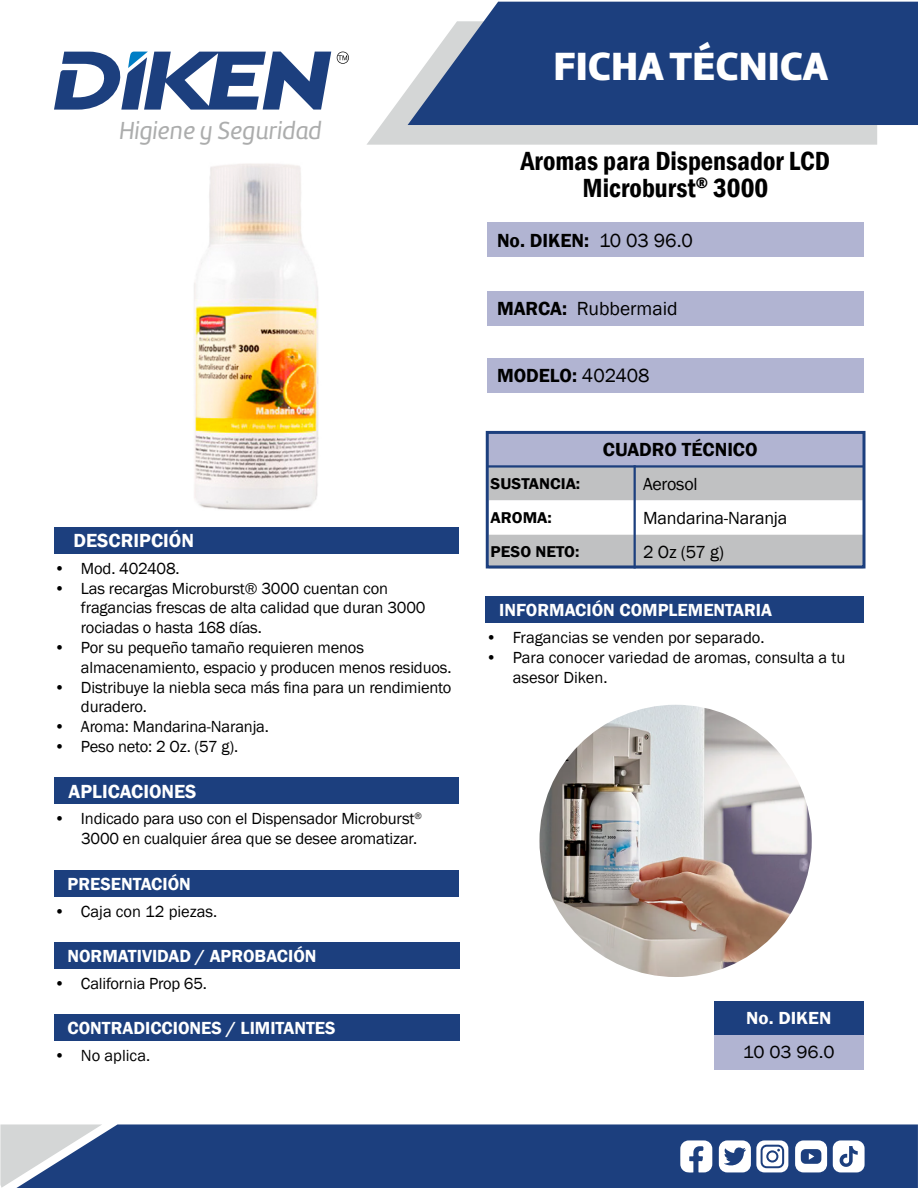
<style>
.page{position:relative;width:918px;height:1188px;background:#fff}
.page>*{position:absolute;margin:0;border:0;box-sizing:border-box;transform-origin:0 0}
.t1{font:40.8px "Amelia Basic Black";color:#fff}
.t2{font:600 condensed 27px/27px "Franklin Gothic";color:#000;text-align:center}
.t3{font:25.5px "Amelia Basic Italic";color:#acadad}
.t4{font:600 19.5px "Franklin Gothic";color:#000}
.t5{font:600 19.5px "Franklin Gothic";color:#fff}
.t6{font:19.5px "Franklin Gothic";color:#000}
.t7{font:600 18px "Franklin Gothic";color:#fff}
.t8{font:18px "Franklin Gothic";letter-spacing:-.01em;color:#000}
.t9{font:600 18px "Franklin Gothic";color:#fff;scale:1.06 1}
.t10{font:18px "Franklin Gothic";letter-spacing:-.01em;color:#000;scale:1.06 1}
.t11{font:16.5px/19.8px "Franklin Gothic";letter-spacing:-.01em;color:#000}
.t12{font:600 16.05px "Franklin Gothic";color:#000;scale:1.05 1}
.s1{font-weight:400}
.s2{font-weight:600}
</style>
<div class="page">
<svg style="left:367px;top:88px;width:510px;height:57px;background:#d8dada"></svg>
<svg style="left:408px;top:2px;width:510px;height:123px;background:#315089"></svg>
<div style="left:102px;top:1124px;width:816px;height:64px;background:#1c3f7e"></div>
<svg style="left:0;top:1124px;width:102px;height:64px;background:#99a6bd"></svg>
<svg style="left:680px;top:1140px;width:32px;height:33px"></svg>
<svg style="left:795px;top:1140px;width:32px;height:32px"></svg>
<svg style="left:719px;top:1140px;width:69px;height:32px"></svg>
<div style="left:768px;top:1152px;width:8px;height:8px;background:#fff;border-radius:50%"></div>
<svg style="left:833px;top:1140px;width:32px;height:32px"></svg>
<svg style="left:54px;top:51px;width:277px;height:59px"></svg>
<svg style="left:337px;top:52px;width:12px;height:12px"></svg>
<div style="left:487px;top:432px;width:377px;height:34px;background:#b1b4d2"></div>
<div style="left:487px;top:223px;width:377px;height:34px;background:#b1b4d2"></div>
<div style="left:487px;top:291px;width:377px;height:34px;background:#b1b4d2"></div>
<div style="left:487px;top:359px;width:377px;height:34px;background:#b1b4d2"></div>
<svg style="left:490px;top:468px;width:372px;height:96px"></svg>
<hr style="left:634px;top:465px;width:2px;height:103px;background:#1c3f7e">
<div style="left:54px;top:778px;width:405px;height:26px;background:#1c3f7e"></div>
<div style="left:54px;top:870px;width:405px;height:27px;background:#1c3f7e"></div>
<div style="left:54px;top:527px;width:405px;height:27px;background:#1c3f7e"></div>
<div style="left:54px;top:942px;width:405px;height:27px;background:#1c3f7e"></div>
<div style="left:54px;top:1014px;width:405px;height:27px;background:#1c3f7e"></div>
<div style="left:486px;top:596px;width:378px;height:27px;background:#1c3f7e"></div>
<div style="left:714px;top:1001px;width:149px;height:34px;background:#1c3f7e"></div>
<div style="left:714px;top:1035px;width:149px;height:34px;background:#b1b4d2"></div>
<hr style="left:487px;top:465px;width:376px;height:3px;background:#1c3f7e">
<img style="left:194px;top:163px;width:125px;height:347px">
<div style="left:486px;top:431px;width:380px;height:137px;border:3px solid #1c3f7e"></div>
<img style="left:539px;top:705px;width:273px;height:272px;border-radius:136px">
<h3 class="t3" style="left:119px;top:116px;width:204px">Higiene y Seguridad</h3>
<p class="t5" style="left:74px;top:529px;width:122px">DESCRIPCIÓN</p>
<p class="t11" style="left:54px;top:559px;width:127px">• Mod. 402408.</p>
<p class="t11" style="left:81px;top:579px;width:346px;text-indent:-27px">• Las recargas Microburst® 3000 cuentan con fragancias frescas de alta calidad que duran 3000 rociadas o hasta 168 días.</p>
<p class="t11" style="left:81px;top:638px;width:372px;text-indent:-27px">• Por su pequeño tamaño requieren menos almacenamiento, espacio y producen menos residuos.</p>
<p class="t11" style="left:81px;top:678px;width:372px;text-indent:-27px">• Distribuye la niebla seca más fina para un rendimiento duradero.</p>
<p class="t11" style="left:54px;top:717px;width:216px">• Aroma: Mandarina-Naranja.</p>
<p class="t11" style="left:54px;top:737px;width:186px">• Peso neto: 2 Oz. (57 g).</p>
<p class="t5" style="left:69px;top:779px;width:129px">APLICACIONES</p>
<p class="t11" style="left:54px;top:809px;width:369px;text-align:right">• Indicado para uso con el Dispensador Microburst<sup>®<br></sup>3000 en cualquier área que se desee aromatizar.</p>
<p class="t7" style="left:68px;top:873px;width:125px">PRESENTACIÓN</p>
<p class="t11" style="left:54px;top:902px;width:165px">• Caja con 12 piezas.</p>
<p class="t7" style="left:68px;top:945px;width:251px">NORMATIVIDAD / APROBACIÓN</p>
<p class="t11" style="left:54px;top:974px;width:155px">• California Prop 65.</p>
<p class="t7" style="left:68px;top:1017px;width:270px">CONTRADICCIONES / LIMITANTES</p>
<p class="t11" style="left:54px;top:1046px;width:98px">• No aplica.</p>
<h1 class="t1" style="left:553px;top:41px;width:276px">FICHA TÉCNICA</h1>
<h2 class="t2" style="left:521px;top:147px;width:311px">Aromas para Dispensador LCD<br>Microburst<sup>®</sup> 3000</h2>
<p class="t4" style="left:497px;top:228px;width:197px">No. DIKEN: <span class="s1">10 03 96.0</span></p>
<p class="t6" style="left:497px;top:296px;width:182px"><span class="s2">MARCA:</span> Rubbermaid</p>
<p class="t4" style="left:497px;top:364px;width:154px">MODELO: <span class="s1">402408</span></p>
<p class="t4" style="left:603px;top:438px;width:156px">CUADRO TÉCNICO</p>
<p class="t12" style="left:491px;top:474px;width:87px">SUSTANCIA:</p>
<p class="t8" style="left:643px;top:473px;width:56px">Aerosol</p>
<p class="t12" style="left:491px;top:508px;width:60px">AROMA:</p>
<p class="t8" style="left:643px;top:507px;width:146px">Mandarina-Naranja</p>
<p class="t12" style="left:491px;top:542px;width:86px">PESO NETO:</p>
<p class="t8" style="left:643px;top:541px;width:82px">2 Oz (57 g)</p>
<p class="t7" style="left:499px;top:599px;width:274px">INFORMACIÓN COMPLEMENTARIA</p>
<p class="t11" style="left:486px;top:628px;width:280px">• Fragancias se venden por separado.</p>
<p class="t11" style="left:513px;top:648px;width:334px;text-indent:-27px">• Para conocer variedad de aromas, consulta a tu asesor Diken.</p>
<p class="t9" style="left:746px;top:1007px;width:82px">No. DIKEN</p>
<p class="t10" style="left:743px;top:1041px;width:88px">10 03 96.0</p>
</div>
